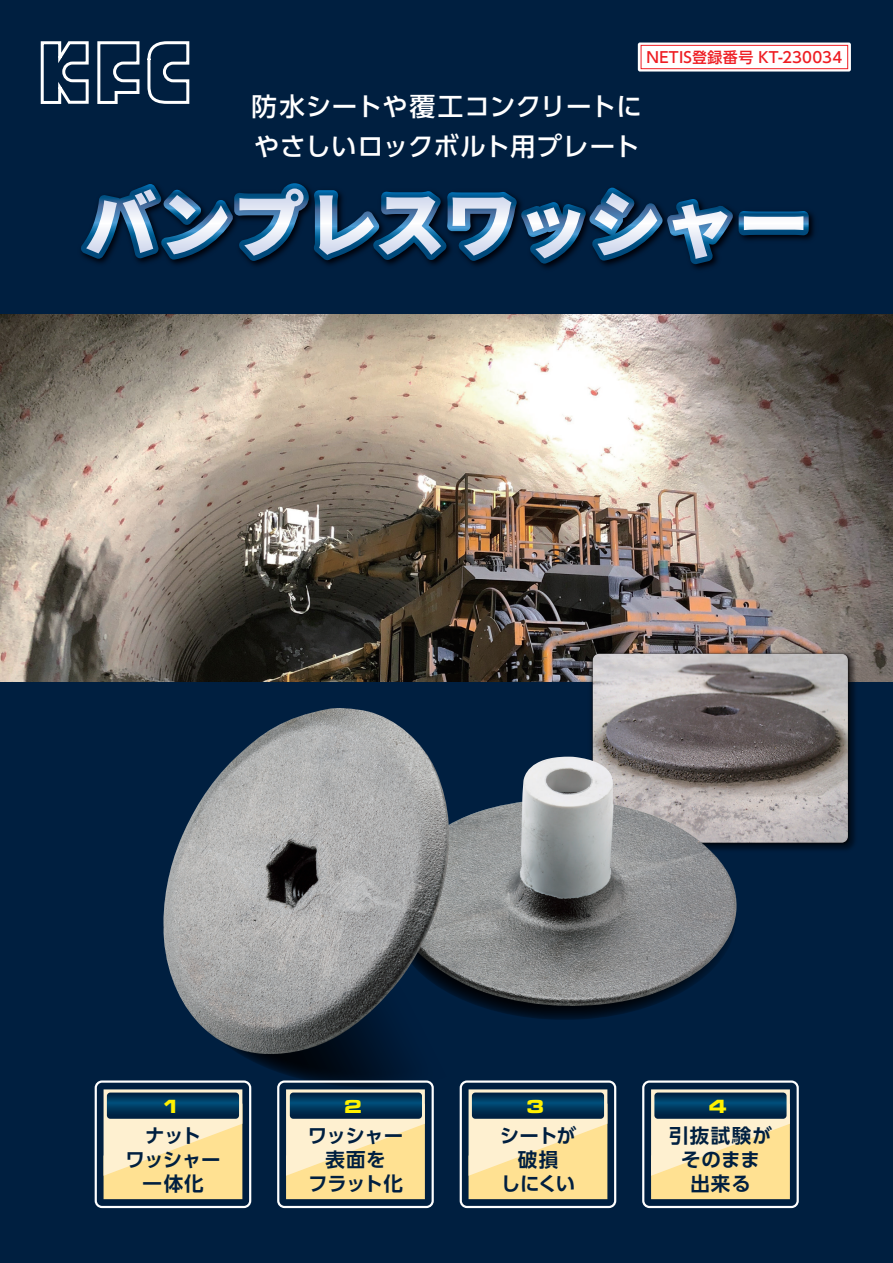
<style>
.page{position:relative;width:893px;height:1263px;background:#001f40}
.page>*{position:absolute;margin:0;border:0;box-sizing:border-box;transform-origin:0 0}
.t1{font:500 25.5px/40.5px "UD Shin Go Pro";letter-spacing:.015em;color:#fff}
.t2{font:700 19.5px/24px "UD Shin Go Pro De";letter-spacing:-.025em;color:#001f40;text-align:center}
.t3{font:700 19.5px/24px "UD Shin Go Pro De";letter-spacing:.055em;color:#001f40;text-align:center}
.t4{font:700 19.5px/24px "UD Shin Go Pro De";letter-spacing:-.03em;color:#001f40;text-align:center}
.t5{font:700 19.5px/24px "UD Shin Go Pro De";letter-spacing:-.04em;color:#001f40;text-align:center}
.t6{font:19.5px "Microgramma Bld";color:#fff101}
.t7{font:500 15px "UD Shin Go Pro";letter-spacing:.02em;color:#ee1d23}
</style>
<div class="page">
<img style="left:0;top:314px;width:893px;height:367px">
<img style="left:587px;top:648px;width:273px;height:202px">
<img style="left:590px;top:651px;width:263px;height:196px">
<img style="left:593px;top:654px;width:255px;height:189px">
<img style="left:502px;top:757px;width:247px;height:254px">
<svg style="left:166px;top:771px;width:414px;height:317px"></svg>
<img style="left:163px;top:708px;width:290px;height:353px">
<svg style="left:40px;top:41px;width:49px;height:63px"></svg>
<svg style="left:97px;top:41px;width:93px;height:63px"></svg>
<img style="left:175px;top:211px;width:640px;height:58px">
<div style="left:638px;top:43px;width:213px;height:29px;background:#fff;border-radius:2px"></div>
<div style="left:641px;top:45px;width:207px;height:24px;border:1px solid #ee1d23"></div>
<div style="left:277px;top:1080px;width:157px;height:128px;border:2px solid #fff;border-radius:6px"></div>
<svg style="left:286px;top:1089px;width:139px;height:110px;background:#c3bd98"></svg>
<div style="left:460px;top:1080px;width:156px;height:128px;border:2px solid #fff;border-radius:6px"></div>
<svg style="left:469px;top:1089px;width:138px;height:110px;background:#c3bd98"></svg>
<div style="left:95px;top:1080px;width:156px;height:128px;border:2px solid #fff;border-radius:6px"></div>
<svg style="left:104px;top:1089px;width:138px;height:110px;background:#c3bd98"></svg>
<div style="left:642px;top:1080px;width:157px;height:128px;border:2px solid #fff;border-radius:6px"></div>
<svg style="left:651px;top:1089px;width:139px;height:110px;background:#c3bd98"></svg>
<svg style="left:81px;top:183px;width:652px;height:81px"></svg>
<svg style="left:739px;top:211px;width:70px;height:24px;background:#769ebb"></svg>
<p class="t7" style="left:646px;top:45px;width:197px">NETIS登録番号 KT-230034</p>
<p class="t1" style="left:252px;top:85px;width:392px">防水シートや覆工コンクリートにやさしいロックボルト用プレート</p>
<p class="t6" style="left:164px;top:1093px;width:14px">1</p>
<p class="t4" style="left:125px;top:1123px;width:97px">ナット<br>ワッシャー一体化</p>
<p class="t6" style="left:345px;top:1093px;width:18px">2</p>
<p class="t2" style="left:308px;top:1123px;width:97px">ワッシャー表面を<br>フラット化</p>
<p class="t6" style="left:527px;top:1093px;width:18px">3</p>
<p class="t5" style="left:500px;top:1123px;width:78px">シートが破損<br>しにくい</p>
<p class="t6" style="left:709px;top:1093px;width:19px">4</p>
<p class="t3" style="left:669px;top:1123px;width:104px">引抜試験がそのまま出来る</p>
</div>
